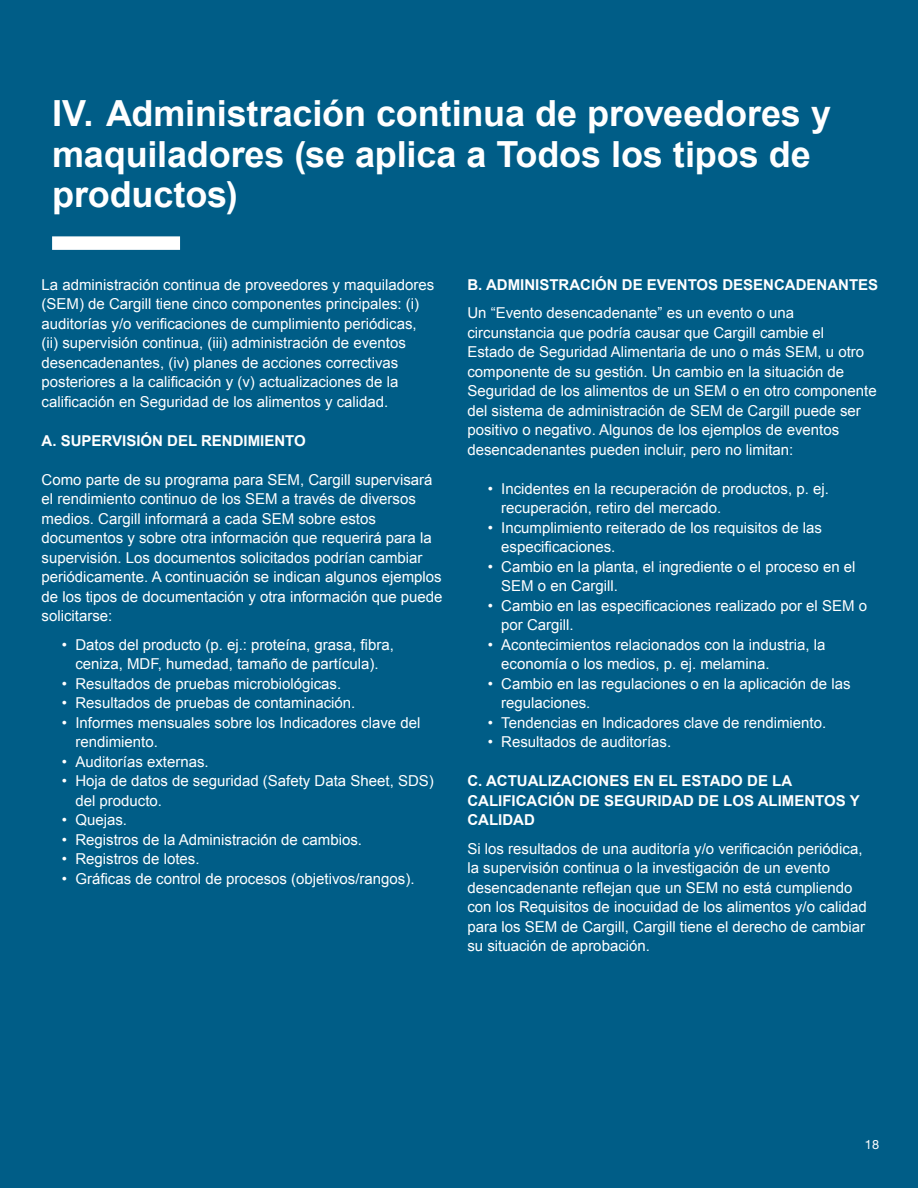
<style>
.page{position:relative;width:918px;height:1188px;background:#005d87}
.page>*{position:absolute;margin:0;border:0;box-sizing:border-box;transform-origin:0 0}
.Headline_Level_3_24{font:700 36px/40.5px "Arial";letter-spacing:-.005em;color:#fff}
.Body_Large_10_13{font:15px/19.5px "Arial";color:#fff}
.Subhead_Level_1_10_1{font:15px/19.5px "Arial";color:#fff}
.Subhead_Level_1_10_1-2{font:700 15px/19.5px "Arial";color:#fff}
.t1{font:12.75px "Helvetica Neue LT Std";color:#fff}
</style>
<div class="page">
<div style="left:52px;top:236px;width:128px;height:14px;background:#fff"></div>
<p class="Headline_Level_3_24" style="left:52px;top:95px;width:780px">IV. Administración continua de proveedores y maquiladores (se aplica a Todos los tipos de productos)</p>
<p class="Body_Large_10_13" style="left:42px;top:275px;width:394px">La administración continua de proveedores y maquiladores (SEM) de Cargill tiene cinco componentes principales: (i) auditorías y/o verificaciones de cumplimiento periódicas, (ii) supervisión continua, (iii) administración de eventos desencadenantes, (iv) planes de acciones correctivas posteriores a la calificación y (v) actualizaciones de la calificación en Seguridad de los alimentos y calidad.</p>
<p class="Subhead_Level_1_10_1-2" style="left:42px;top:431px;width:266px">A. SUPERVISIÓN DEL RENDIMIENTO</p>
<p class="Subhead_Level_1_10_1" style="left:42px;top:470px;width:403px">Como parte de su programa para SEM, Cargill supervisará el rendimiento continuo de los SEM a través de diversos medios. Cargill informará a cada SEM sobre estos documentos y sobre otra información que requerirá para la supervisión. Los documentos solicitados podrían cambiar periódicamente. A continuación se indican algunos ejemplos de los tipos de documentación y otra información que puede solicitarse:</p>
<p class="Body_Large_10_13" style="left:62px;top:635px;width:333px;text-align:center">• Datos del producto (p. ej.: proteína, grasa, fibra, ceniza, MDF, humedad, tamaño de partícula).</p>
<p class="Body_Large_10_13" style="left:62px;top:674px;width:281px">• Resultados de pruebas microbiológicas.</p>
<p class="Body_Large_10_13" style="left:62px;top:694px;width:295px">• Resultados de pruebas de contaminación.</p>
<p class="Body_Large_10_13" style="left:75px;top:713px;width:347px;text-indent:-14px">• Informes mensuales sobre los Indicadores clave del rendimiento.</p>
<p class="Body_Large_10_13" style="left:62px;top:752px;width:148px">• Auditorías externas.</p>
<p class="Body_Large_10_13" style="left:75px;top:772px;width:360px;text-indent:-14px">• Hoja de datos de seguridad (Safety Data Sheet, SDS) del producto.</p>
<p class="Body_Large_10_13" style="left:62px;top:811px;width:67px">• Quejas.</p>
<p class="Body_Large_10_13" style="left:62px;top:830px;width:302px">• Registros de la Administración de cambios.</p>
<p class="Body_Large_10_13" style="left:62px;top:850px;width:139px">• Registros de lotes.</p>
<p class="Body_Large_10_13" style="left:62px;top:869px;width:354px">• Gráficas de control de procesos (objetivos/rangos).</p>
<p class="Subhead_Level_1_10_1-2" style="left:467px;top:275px;width:412px">B. ADMINISTRACIÓN DE EVENTOS DESENCADENANTES</p>
<p class="Body_Large_10_13" style="left:467px;top:304px;width:411px">Un “Evento desencadenante” es un evento o una circunstancia que podría causar que Cargill cambie el<br>Estado de Seguridad Alimentaria de uno o más SEM, u otro componente de su gestión. Un cambio en la situación de Seguridad de los alimentos de un SEM o en otro componente del sistema de administración de SEM de Cargill puede ser positivo o negativo. Algunos de los ejemplos de eventos desencadenantes pueden incluir, pero no limitan:</p>
<p class="Body_Large_10_13" style="left:501px;top:479px;width:329px;text-indent:-14px">• Incidentes en la recuperación de productos, p. ej. recuperación, retiro del mercado.</p>
<p class="Body_Large_10_13" style="left:501px;top:518px;width:322px;text-indent:-14px">• Incumplimiento reiterado de los requisitos de las especificaciones.</p>
<p class="Body_Large_10_13" style="left:501px;top:557px;width:356px;text-indent:-14px">• Cambio en la planta, el ingrediente o el proceso en el<br>SEM o en Cargill.</p>
<p class="Body_Large_10_13" style="left:501px;top:596px;width:367px;text-indent:-14px">• Cambio en las especificaciones realizado por el SEM o por Cargill.</p>
<p class="Body_Large_10_13" style="left:501px;top:635px;width:326px;text-indent:-14px">• Acontecimientos relacionados con la industria, la economía o los medios, p. ej. melamina.</p>
<p class="Body_Large_10_13" style="left:501px;top:674px;width:351px;text-indent:-14px">• Cambio en las regulaciones o en la aplicación de las regulaciones.</p>
<p class="Body_Large_10_13" style="left:488px;top:713px;width:340px">• Tendencias en Indicadores clave de rendimiento.</p>
<p class="Body_Large_10_13" style="left:488px;top:733px;width:185px">• Resultados de auditorías.</p>
<p class="Subhead_Level_1_10_1-2" style="left:467px;top:772px;width:394px">C. ACTUALIZACIONES EN EL ESTADO DE LA<br>CALIFICACIÓN DE SEGURIDAD DE LOS ALIMENTOS Y<br>CALIDAD</p>
<p class="Body_Large_10_13" style="left:467px;top:839px;width:401px">Si los resultados de una auditoría y/o verificación periódica, la supervisión continua o la investigación de un evento desencadenante reflejan que un SEM no está cumpliendo con los Requisitos de inocuidad de los alimentos y/o calidad para los SEM de Cargill, Cargill tiene el derecho de cambiar su situación de aprobación.</p>
<p class="t1" style="left:865px;top:1137px;width:16px">18</p>
</div>
